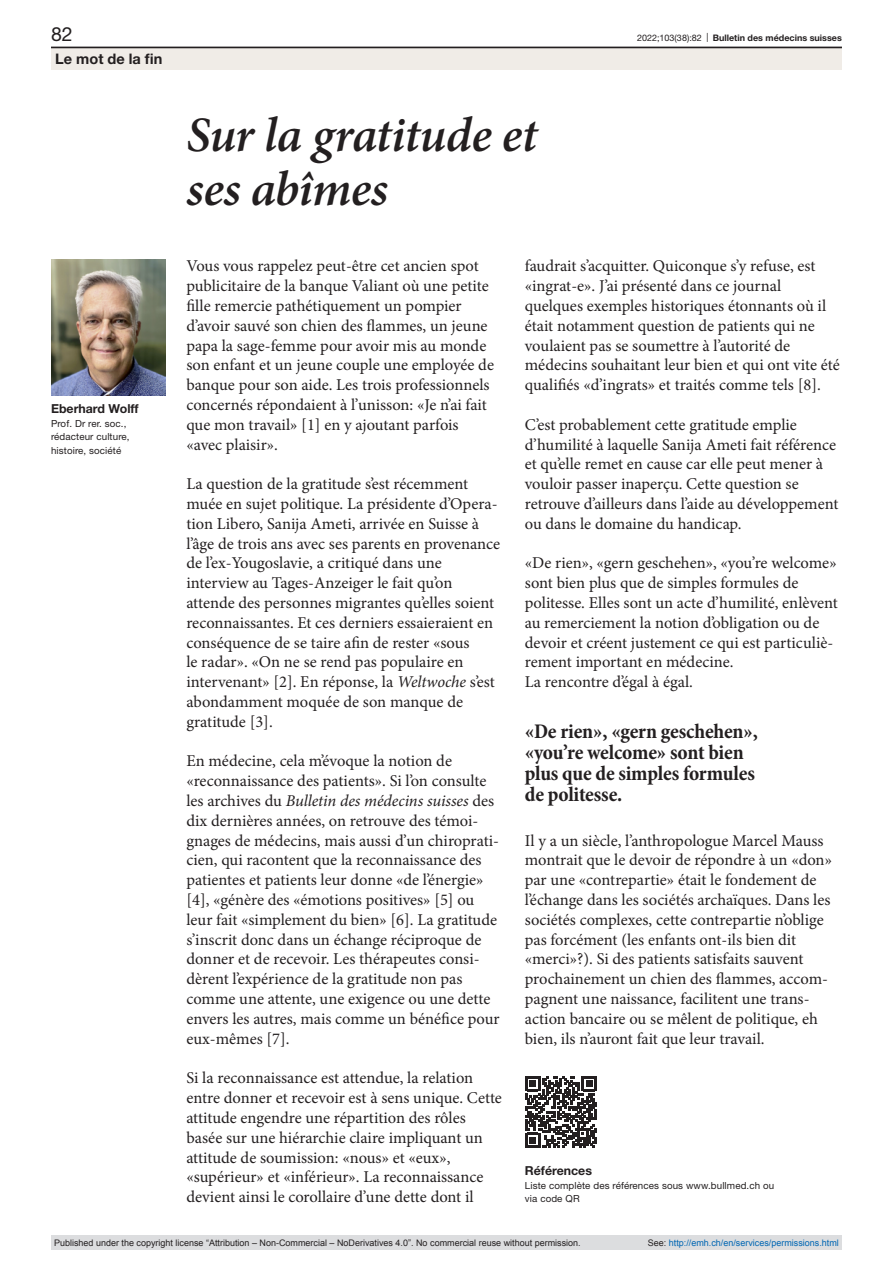
<style>
.page{position:relative;width:893px;height:1263px;background:#fff}
.page>*{position:absolute;margin:0;border:0;box-sizing:border-box;transform-origin:0 0}
.article-title-33-ser{font:italic 600 49.5px/54px "Minion Pro";letter-spacing:-.01em;color:#231f20}
.quote{font:700 condensed 21px/21px "Minion Pro";letter-spacing:-.01em;color:#231f20}
.pagina{font:19.5px "Helvetica Neue LT Pro";color:#231f20}
.paragraph-left-large{font:16.5px/19.8px "Minion Pro";color:#231f20}
.rubrik{font:700 14.55px "Helvetica Neue LT Pro";color:#231f20}
.authors{font:700 12.3px "Helvetica Neue LT Pro";color:#231f20}
.online-ref-head{font:700 12.3px "Helvetica Neue LT Pro";color:#231f20}
.online-ref{font:9.75px/13.5px "Helvetica Neue LT Pro";letter-spacing:.01em;color:#231f20}
.affiliations{font:9.75px/13.5px "Helvetica Neue LT Pro";letter-spacing:.01em;color:#231f20}
.t1{font:9px "Arial";color:#231f20}
.t2{font:9px "Arial";color:#0066b3}
.t3{font:700 9px "Helvetica Neue LT Pro";color:#231f20}
.s1{font-weight:400}
.s2{font-style:italic}
.s3{color:#231f20}
</style>
<div class="page">
<img style="left:51px;top:259px;width:114px;height:137px">
<svg style="left:525px;top:1076px;width:72px;height:72px"></svg>
<div style="left:51px;top:48px;width:791px;height:22px;background:#f0ece7"></div>
<hr style="left:51px;top:47px;width:791px;height:1px;background:#231f20">
<div style="left:51px;top:1235px;width:791px;height:15px;background:#dcdddf"></div>
<p class="pagina" style="left:51px;top:22px;width:23px">82</p>
<p class="t3" style="left:637px;top:32px;width:206px"><span class="s1">2022;103(38):82 |</span> Bulletin des médecins suisses</p>
<p class="rubrik" style="left:55px;top:49px;width:109px">Le mot de la fin</p>
<p class="rubrik" style="left:51px;top:49px;width:99px">Zu guter Letzt</p>
<p class="authors" style="left:51px;top:401px;width:89px">Eberhard Wolff</p>
<p class="affiliations" style="left:51px;top:416px;width:80px">Prof. Dr rer. soc., rédacteur culture, histoire, société</p>
<p class="article-title-33-ser" style="left:186px;top:107px;width:353px">Sur la gratitude et ses abîmes</p>
<p class="paragraph-left-large" style="left:186px;top:256px;width:309px">Vous vous rappelez peut-être cet ancien spot publicitaire de la banque Valiant où une petite fille remercie pathétiquement un pompier d’avoir sauvé son chien des flammes, un jeune papa la sage-femme pour avoir mis au monde son enfant et un jeune couple une employée de banque pour son aide. Les trois professionnels concernés répondaient à l’unisson: «Je n’ai fait que mon travail» [1] en y ajoutant parfois «avec plaisir».</p>
<p class="paragraph-left-large" style="left:186px;top:474px;width:315px">La question de la gratitude s’est récemment muée en sujet politique. La présidente d’Opera&shy;tion Libero, Sanija Ameti, arrivée en Suisse à l’âge de trois ans avec ses parents en provenance de l’ex-Yougoslavie, a critiqué dans une interview au Tages-Anzeiger le fait qu’on attende des personnes migrantes qu’elles soient reconnaissantes. Et ces derniers essaieraient en conséquence de se taire afin de rester «sous<br>le radar». «On ne se rend pas populaire en intervenant» [2]. En réponse, la <span class="s2">Weltwoche</span> s’est abondamment moquée de son manque de gratitude [3].</p>
<p class="paragraph-left-large" style="left:186px;top:751px;width:315px">En médecine, cela m’évoque la notion de «reconnaissance des patients». Si l’on consulte les archives du <span class="s2">Bulletin des médecins suisses</span> des dix dernières années, on retrouve des témoi&shy;gnages de médecins, mais aussi d’un chiroprati&shy;cien, qui racontent que la reconnaissance des patientes et patients leur donne «de l’énergie» [4], «génère des «émotions positives» [5] ou leur fait «simplement du bien» [6]. La gratitude s’inscrit donc dans un échange réciproque de donner et de recevoir. Les thérapeutes consi&shy;dèrent l’expérience de la gratitude non pas comme une attente, une exigence ou une dette envers les autres, mais comme un bénéfice pour eux-mêmes [7].</p>
<p class="paragraph-left-large" style="left:186px;top:1068px;width:317px">Si la reconnaissance est attendue, la relation entre donner et recevoir est à sens unique. Cette attitude engendre une répartition des rôles basée sur une hiérarchie claire impliquant un attitude de soumission: «nous» et «eux», «supérieur» et «inférieur». La reconnaissance devient ainsi le corollaire d’une dette dont il</p>
<p class="paragraph-left-large" style="left:525px;top:256px;width:316px">faudrait s’acquitter. Quiconque s’y refuse, est «ingrat-e». J’ai présenté dans ce journal quelques exemples historiques étonnants où il était notamment question de patients qui ne voulaient pas se soumettre à l’autorité de médecins souhaitant leur bien et qui ont vite été qualifiés «d’ingrats» et traités comme tels [8].</p>
<p class="paragraph-left-large" style="left:525px;top:415px;width:315px">C’est probablement cette gratitude emplie d’humilité à laquelle Sanija Ameti fait référence et qu’elle remet en cause car elle peut mener à vouloir passer inaperçu. Cette question se retrouve d’ailleurs dans l’aide au développement ou dans le domaine du handicap.</p>
<p class="paragraph-left-large" style="left:525px;top:553px;width:315px">«De rien», «gern geschehen», «you’re welcome» sont bien plus que de simples formules de politesse. Elles sont un acte d’humilité, enlèvent au remerciement la notion d’obligation ou de devoir et créent justement ce qui est particuliè&shy;rement important en médecine.<br>La rencontre d’égal à égal.</p>
<p class="quote" style="left:525px;top:722px;width:235px">«De rien», «gern geschehen», «you’re welcome» sont bien plus que de simples formules de politesse.</p>
<p class="paragraph-left-large" style="left:525px;top:830px;width:309px">Il y a un siècle, l’anthropologue Marcel Mauss montrait que le devoir de répondre à un «don» par une «contrepartie» était le fondement de l’échange dans les sociétés archaïques. Dans les sociétés complexes, cette contrepartie n’oblige pas forcément (les enfants ont-ils bien dit «merci»?). Si des patients satisfaits sauvent prochainement un chien des flammes, accom&shy;pagnent une naissance, facilitent une trans&shy;action bancaire ou se mêlent de politique, eh bien, ils n’auront fait que leur travail.</p>
<p class="online-ref-head" style="left:525px;top:1163px;width:69px">Références</p>
<p class="online-ref" style="left:525px;top:1178px;width:251px">Liste complète des références sous www.bullmed.ch ou via code QR</p>
<p class="t1" style="left:54px;top:1237px;width:528px">Published under the copyright license “Attribution – Non-Commercial – NoDerivatives 4.0”. No commercial reuse without permission.</p>
<p class="t2" style="left:648px;top:1237px;width:193px"><span class="s3">See:</span> http://emh.ch/en/services/permissions.html</p>
</div>
